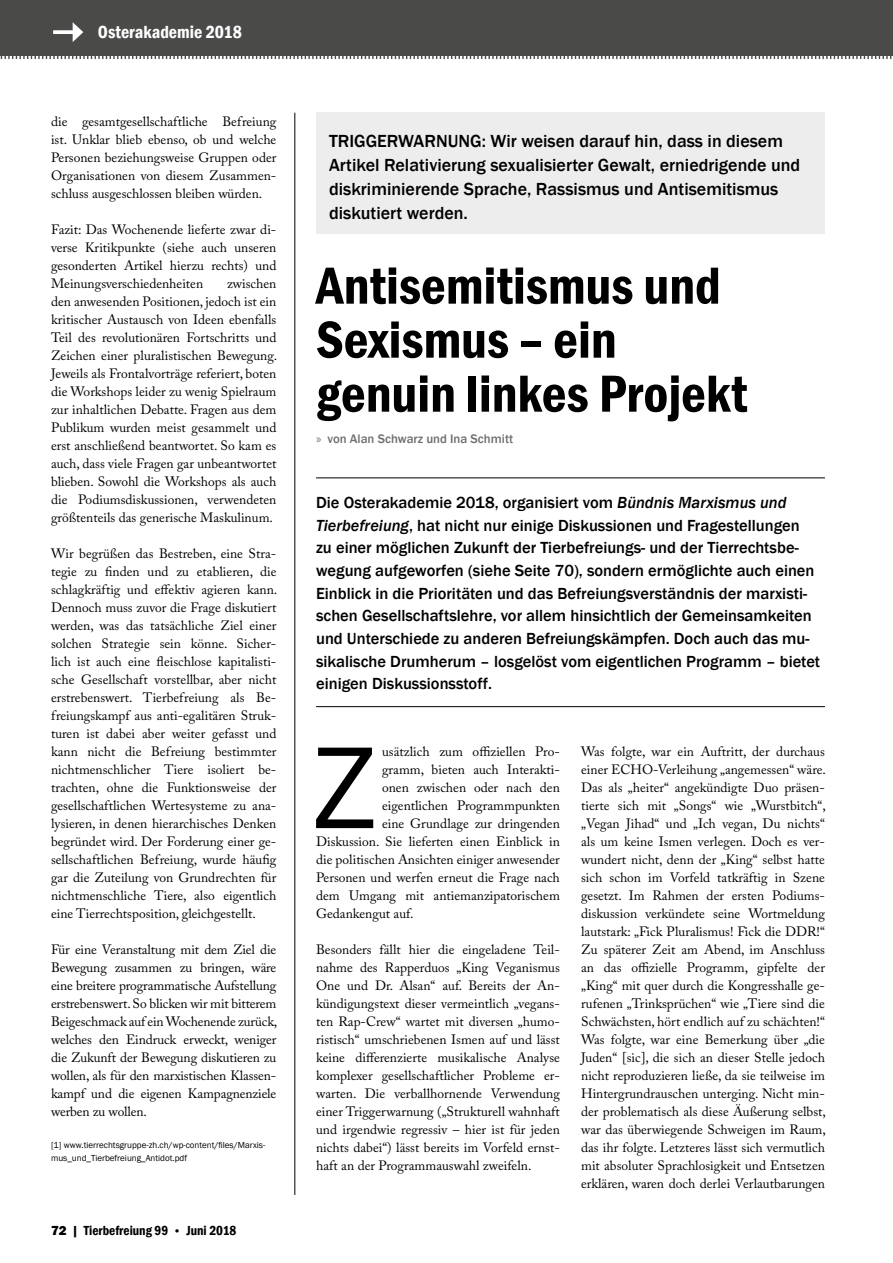
<style>
.page{position:relative;width:893px;height:1263px;background:#fff}
.page>*{position:absolute;margin:0;border:0;box-sizing:border-box;transform-origin:0 0}
.t1{font:121.5px "Franklin Gothic";color:#000}
.t2{font:600 condensed 54px/54px "Franklin Gothic";color:#000}
.t3{font:500 18px/24px "Franklin Gothic";color:#000}
.t4{font:600 condensed 18px "Franklin Gothic";color:#fff}
.t5{font:500 16.5px/22.6px "Franklin Gothic";color:#000}
.t6{font:13.5px/18px "Adobe Caslon Pro";color:#000;text-align:justify}
.t7{font:600 condensed 13.5px "Franklin Gothic";color:#000}
.t8{font:500 12.75px "Franklin Gothic";color:#706f6f}
.t9{font:9px/13.5px "Franklin Gothic";color:#000}
.s1{font-weight:800;font-stretch:normal}
.s2{font-size:12px}
.s3{font-family:"Myriad Pro";font-weight:400}
.s4{font-style:italic}
</style>
<div class="page">
<div style="left:316px;top:113px;width:509px;height:121px;background:#ededed"></div>
<div style="left:0;top:0;width:893px;height:59px;background:#4a4a49"></div>
<hr style="left:316px;top:477px;width:509px;height:1px;background:#000">
<hr style="left:316px;top:706px;width:509px;height:1px;background:#000">
<hr style="left:295px;top:113px;width:1px;height:1082px;background:#000">
<svg style="left:53px;top:30px;width:20px;height:4px"></svg>
<svg style="left:73px;top:22px;width:10px;height:20px"></svg>
<h3 class="t4" style="left:98px;top:20px;width:146px">Osterakademie 2018</h3>
<p class="t6" style="left:51px;top:112px;width:227px">die gesamtgesellschaftliche Befreiung ist. Unklar blieb ebenso, ob und welche Personen beziehungsweise Gruppen oder Organisationen von diesem Zusammen&shy;schluss ausgeschlossen bleiben würden.</p>
<p class="t6" style="left:51px;top:220px;width:227px">Fazit: Das Wochenende lieferte zwar di&shy;verse Kritikpunkte (siehe auch unseren gesonderten Artikel hierzu rechts) und Meinungsverschiedenheiten</p>
<p class="t6" style="left:51px;top:274px;width:228px;text-indent:176px">zwischen den anwesenden Positionen, jedoch ist ein kritischer Austausch von Ideen ebenfalls Teil des revolutionären Fortschritts und Zeichen einer pluralistischen Bewegung.<br>Jeweils als Frontalvorträge referiert, boten die Workshops leider zu wenig Spielraum zur inhaltlichen Debatte. Fragen aus dem Publikum wurden meist gesammelt und erst anschließend beantwortet. So kam es auch, dass viele Fragen gar unbeantwortet blieben. Sowohl die Workshops als auch die Podiumsdiskussionen, verwendeten größtenteils das generische Maskulinum.</p>
<p class="t6" style="left:51px;top:544px;width:228px">Wir begrüßen das Bestreben, eine Stra&shy;tegie zu finden und zu etablieren, die schlagkräftig und effektiv agieren kann.<br>Dennoch muss zuvor die Frage diskutiert werden, was das tatsächliche Ziel einer solchen Strategie sein könne. Sicher&shy;lich ist auch eine fleischlose kapitalisti&shy;sche Gesellschaft vorstellbar, aber nicht erstrebenswert. Tierbefreiung als Be&shy;freiungskampf aus anti-egalitären Struk&shy;turen ist dabei aber weiter gefasst und kann nicht die Befreiung bestimmter nichtmenschlicher Tiere isoliert be&shy;trachten, ohne die Funktionsweise der gesellschaftlichen Wertesysteme zu ana&shy;lysieren, in denen hierarchisches Denken begründet wird. Der Forderung einer ge&shy;sellschaftlichen Befreiung, wurde häufig gar die Zuteilung von Grundrechten für nichtmenschliche Tiere, also eigentlich eine Tierrechtsposition, gleichgestellt.</p>
<p class="t6" style="left:51px;top:940px;width:228px">Für eine Veranstaltung mit dem Ziel die Bewegung zusammen zu bringen, wäre eine breitere programmatische Aufstellung erstrebenswert. So blicken wir mit bitterem Beigeschmack auf ein Wochenende zurück, welches den Eindruck erweckt, weniger die Zukunft der Bewegung diskutieren zu wollen, als für den marxistischen Klassen&shy;kampf und die eigenen Kampagnenziele werben zu wollen.</p>
<p class="t9" style="left:51px;top:1138px;width:216px">[1] www.tierrechtsgruppe-zh.ch/wp-content/files/Marxis&shy;mus_und_Tierbefreiung_Antidot.pdf</p>
<p class="t7" style="left:51px;top:1222px;width:187px"><span class="s1">72</span> | Tierbefreiung 99 <span class="s2">•</span> Juni 2018</p>
<h3 class="t3" style="left:329px;top:129px;width:473px">TRIGGERWARNUNG: Wir weisen darauf hin, dass in diesem Artikel Relativierung sexualisierter Gewalt, erniedrigende und diskriminierende Sprache, Rassismus und Antisemitismus diskutiert werden.</h3>
<h2 class="t2" style="left:316px;top:258px;width:433px">Antisemitismus und<br>Sexismus – ein genuin linkes Projekt</h2>
<p class="t8" style="left:316px;top:431px;width:199px"><span class="s3">»</span> von Alan Schwarz und Ina Schmitt</p>
<p class="t5" style="left:316px;top:491px;width:506px">Die Osterakademie 2018, organisiert vom <span class="s4">Bündnis Marxismus und Tierbefreiung</span>, hat nicht nur einige Diskussionen und Fragestellungen<br>zu einer möglichen Zukunft der Tierbefreiungs- und der Tierrechtsbe&shy;wegung aufgeworfen (siehe Seite 70), sondern ermöglichte auch einen Einblick in die Prioritäten und das Befreiungsverständnis der marxisti&shy;schen Gesellschaftslehre, vor allem hinsichtlich der Gemeinsamkeiten und Unterschiede zu anderen Befreiungskämpfen. Doch auch das mu&shy;sikalische Drumherum – losgelöst vom eigentlichen Programm – bietet einigen Diskussionsstoff.</p>
<h1 class="t1" style="left:313px;top:712px;width:65px">Z</h1>
<p class="t6" style="left:382px;top:742px;width:179px">usätzlich zum offiziellen Pro-</p>
<p class="t6" style="left:382px;top:760px;width:179px">gramm, bieten auch Interakti-</p>
<p class="t6" style="left:382px;top:778px;width:179px">onen zwischen oder nach den</p>
<p class="t6" style="left:382px;top:796px;width:179px">eigentlichen Programmpunkten</p>
<p class="t6" style="left:382px;top:814px;width:179px">eine Grundlage zur dringenden</p>
<p class="t6" style="left:316px;top:832px;width:245px">Diskussion. Sie lieferten einen Einblick in</p>
<p class="t6" style="left:316px;top:850px;width:245px">die politischen Ansichten einiger anwesender</p>
<p class="t6" style="left:316px;top:868px;width:245px">Personen und werfen erneut die Frage nach</p>
<p class="t6" style="left:316px;top:886px;width:245px">dem Umgang mit antiemanzipatorischem</p>
<p class="t6" style="left:316px;top:904px;width:99px">Gedankengut auf.</p>
<p class="t6" style="left:316px;top:940px;width:245px">Besonders fällt hier die eingeladene Teil&shy;nahme des Rapperduos „King Veganismus One und Dr. Alsan“ auf. Bereits der An&shy;kündigungstext dieser vermeintlich „vegans&shy;ten Rap-Crew“ wartet mit diversen „humo&shy;ristisch“ umschriebenen Ismen auf und lässt keine differenzierte musikalische Analyse komplexer gesellschaftlicher Probleme er&shy;warten. Die verballhornende Verwendung einer Triggerwarnung („Strukturell wahnhaft und irgendwie regressiv – hier ist für jeden nichts dabei“) lässt bereits im Vorfeld ernst&shy;haft an der Programmauswahl zweifeln.</p>
<p class="t6" style="left:581px;top:742px;width:246px">Was folgte, war ein Auftritt, der durchaus einer ECHO-Verleihung „angemessen“ wäre.<br>Das als „heiter“ angekündigte Duo präsen&shy;tierte sich mit „Songs“ wie „Wurstbitch“, „Vegan Jihad“ und „Ich vegan, Du nichts“ als um keine Ismen verlegen. Doch es ver&shy;wundert nicht, denn der „King“ selbst hatte sich schon im Vorfeld tatkräftig in Szene gesetzt. Im Rahmen der ersten Podiums&shy;diskussion verkündete seine Wortmeldung lautstark: „Fick Pluralismus! Fick die DDR!“ Zu späterer Zeit am Abend, im Anschluss an das offizielle Programm, gipfelte der „King“ mit quer durch die Kongresshalle ge&shy;rufenen „Trinksprüchen“ wie „Tiere sind die Schwächsten, hört endlich auf zu schächten!“ Was folgte, war eine Bemerkung über „die Juden“ [sic], die sich an dieser Stelle jedoch nicht reproduzieren ließe, da sie teilweise im Hintergrundrauschen unterging. Nicht min&shy;der problematisch als diese Äußerung selbst, war das überwiegende Schweigen im Raum, das ihr folgte. Letzteres lässt sich vermutlich mit absoluter Sprachlosigkeit und Entsetzen erklären, waren doch derlei Verlautbarungen</p>
</div>
